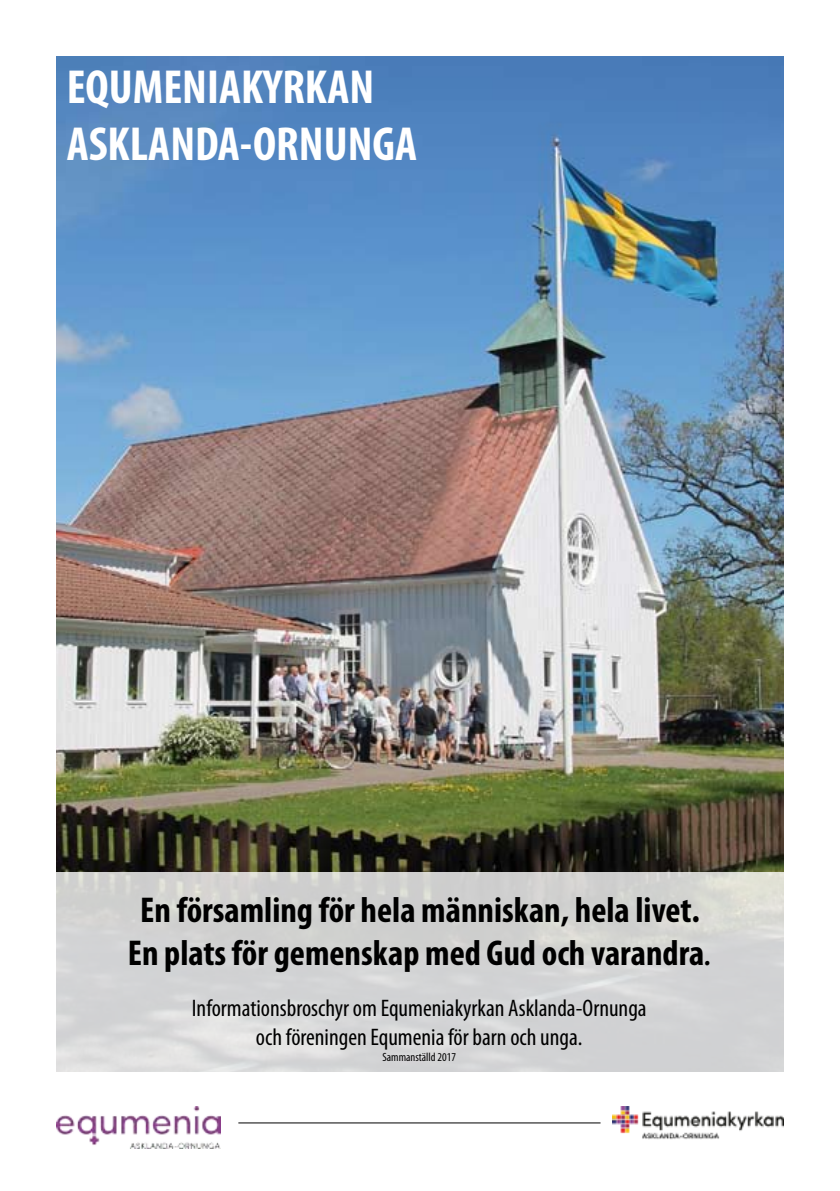
<style>
.page{position:relative;width:840px;height:1191px;background:#fff}
.page>*{position:absolute;margin:0;border:0;box-sizing:border-box;transform-origin:0 0}
.t1{font:700 condensed 48px/57.6px "Myriad Pro";color:#fff}
.t2{font:700 condensed 36px/43.2px "Myriad Pro";color:#000;text-align:center}
.t3{font:condensed 24px/28.8px "Myriad Pro";color:#000;text-align:center}
.t4{font:condensed 12px "Myriad Pro";color:#000}
.s1{font-weight:400;font-style:italic;font-stretch:normal}
</style>
<div class="page">
<img style="left:57px;top:57px;width:725px;height:815px">
<svg style="left:56px;top:872px;width:728px;height:200px;background:#d4d4d4"></svg>
<img style="left:57px;top:1106px;width:163px;height:42px">
<img style="left:612px;top:1106px;width:170px;height:33px">
<hr style="left:238px;top:1122px;width:362px;height:1px;background:#000">
<h1 class="t1" style="left:67px;top:57px;width:352px">EQUMENIAKYRKAN<br>ASKLANDA-ORNUNGA</h1>
<h2 class="t2" style="left:128px;top:887px;width:585px">En församling för hela människan, hela livet.<br>En plats för gemenskap med Gud och varandra<span class="s1">.</span></h2>
<p class="t3" style="left:192px;top:993px;width:456px">Informationsbroschyr om Equmeniakyrkan Asklanda-Ornunga och föreningen Equmenia för barn och unga.</p>
<p class="t4" style="left:382px;top:1049px;width:75px">Sammanställd 2017</p>
</div>
